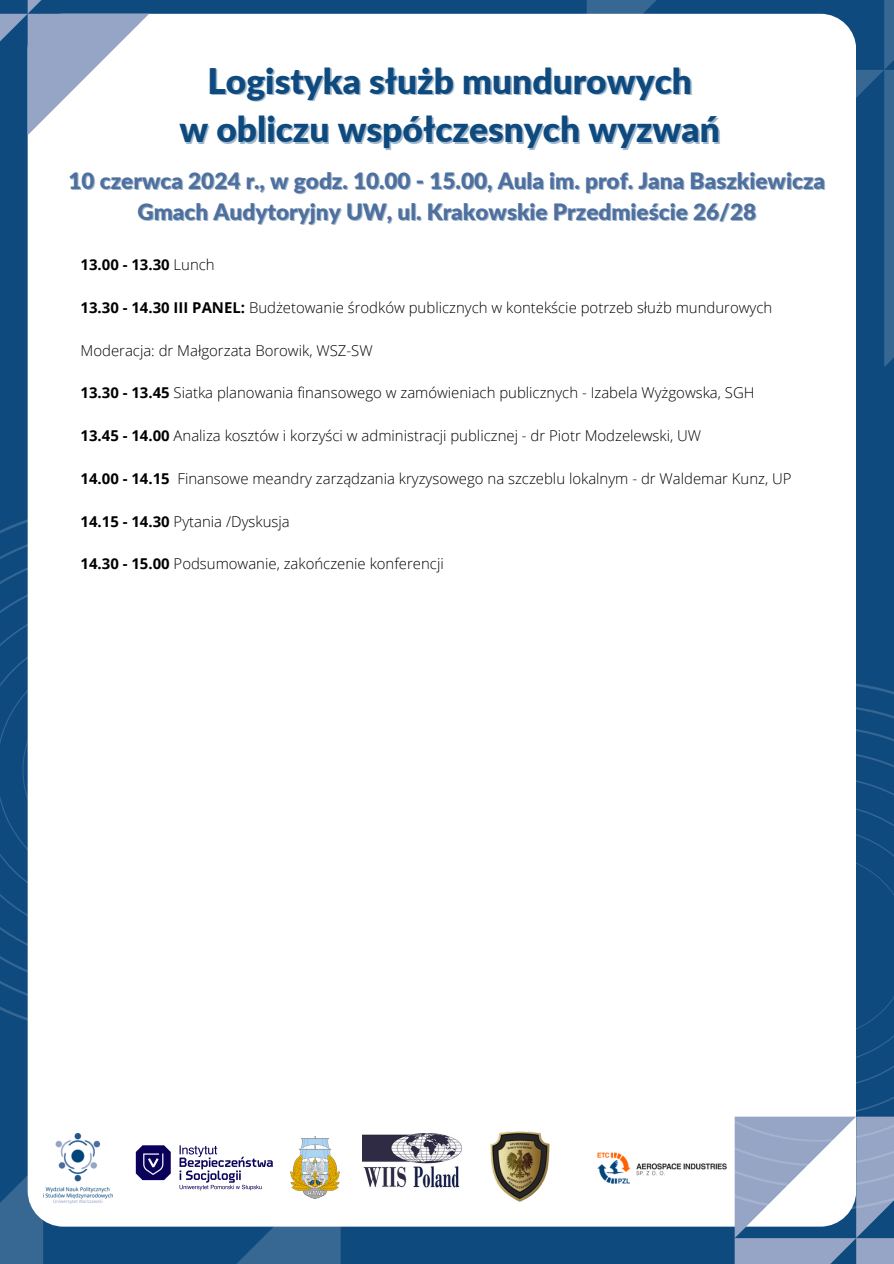
<style>
.page{position:relative;width:894px;height:1264px;background:#fff}
.page>*{position:absolute;margin:0;border:0;box-sizing:border-box;transform-origin:0 0}
.t1{font:900 35.25px "Lato";color:#0f4a7f}
.t2{font:900 22.5px "Lato";color:#4f709f}
.t3{font:300 14.85px "Open Sans";color:#000}
.t4{font:700 14.85px "Open Sans";color:#000}
.s1{font-weight:300}
.s2{font-weight:700}
</style>
<div class="page">
<div style="left:0;top:0;width:893px;height:1263px;background:#0f4a7f"></div>
<svg style="left:586px;top:0;width:307px;height:367px"></svg>
<svg style="left:0;top:1160px;width:340px;height:103px"></svg>
<div style="left:28px;top:14px;width:828px;height:1212px;background:#fff;border-radius:36px"></div>
<svg style="left:0;top:0;width:149px;height:135px"></svg>
<svg style="left:734px;top:1211px;width:159px;height:52px"></svg>
<svg style="left:734px;top:683px;width:159px;height:528px"></svg>
<svg style="left:734px;top:704px;width:159px;height:483px"></svg>
<svg style="left:0;top:528px;width:28px;height:483px"></svg>
<img style="left:43px;top:1133px;width:70px;height:69px">
<img style="left:135px;top:1145px;width:138px;height:46px">
<img style="left:290px;top:1136px;width:50px;height:62px">
<img style="left:362px;top:1133px;width:99px;height:55px">
<img style="left:490px;top:1131px;width:60px;height:70px">
<img style="left:597px;top:1152px;width:130px;height:32px">
<p class="t1" style="left:207px;top:59px;width:486px">Logistyka służb mundurowych</p>
<p class="t1" style="left:179px;top:108px;width:542px">w obliczu współczesnych wyzwań</p>
<p class="t2" style="left:68px;top:166px;width:758px">10 czerwca 2024 r., w godz. 10.00 - 15.00, Aula im. prof. Jana Baszkiewicza</p>
<p class="t2" style="left:137px;top:198px;width:620px">Gmach Audytoryjny UW, ul. Krakowskie Przedmieście 26/28</p>
<p class="t4" style="left:80px;top:254px;width:136px">13.00 - 13.30 <span class="s1">Lunch</span></p>
<p class="t3" style="left:80px;top:297px;width:693px"><span class="s2">13.30 - 14.30 III PANEL:</span> Budżetowanie środków publicznych w kontekście potrzeb służb mundurowych</p>
<h1 class="t3" style="left:80px;top:340px;width:293px">Moderacja: dr Małgorzata Borowik, WSZ-SW</h1>
<h2 class="t3" style="left:80px;top:382px;width:675px"><span class="s2">13.30 - 13.45</span> Siatka planowania finansowego w zamówieniach publicznych - Izabela Wyżgowska, SGH</h2>
<p class="t3" style="left:80px;top:425px;width:622px"><span class="s2">13.45 - 14.00</span> Analiza kosztów i korzyści w administracji publicznej - dr Piotr Modzelewski, UW</p>
<p class="t3" style="left:80px;top:468px;width:712px"><span class="s2">14.00 - 14.15</span> Finansowe meandry zarządzania kryzysowego na szczeblu lokalnym - dr Waldemar Kunz, UP</p>
<p class="t3" style="left:80px;top:511px;width:210px"><span class="s2">14.15 - 14.30</span> Pytania /Dyskusja</p>
<p class="t3" style="left:80px;top:553px;width:364px"><span class="s2">14.30 - 15.00</span> Podsumowanie, zakończenie konferencji</p>
</div>
